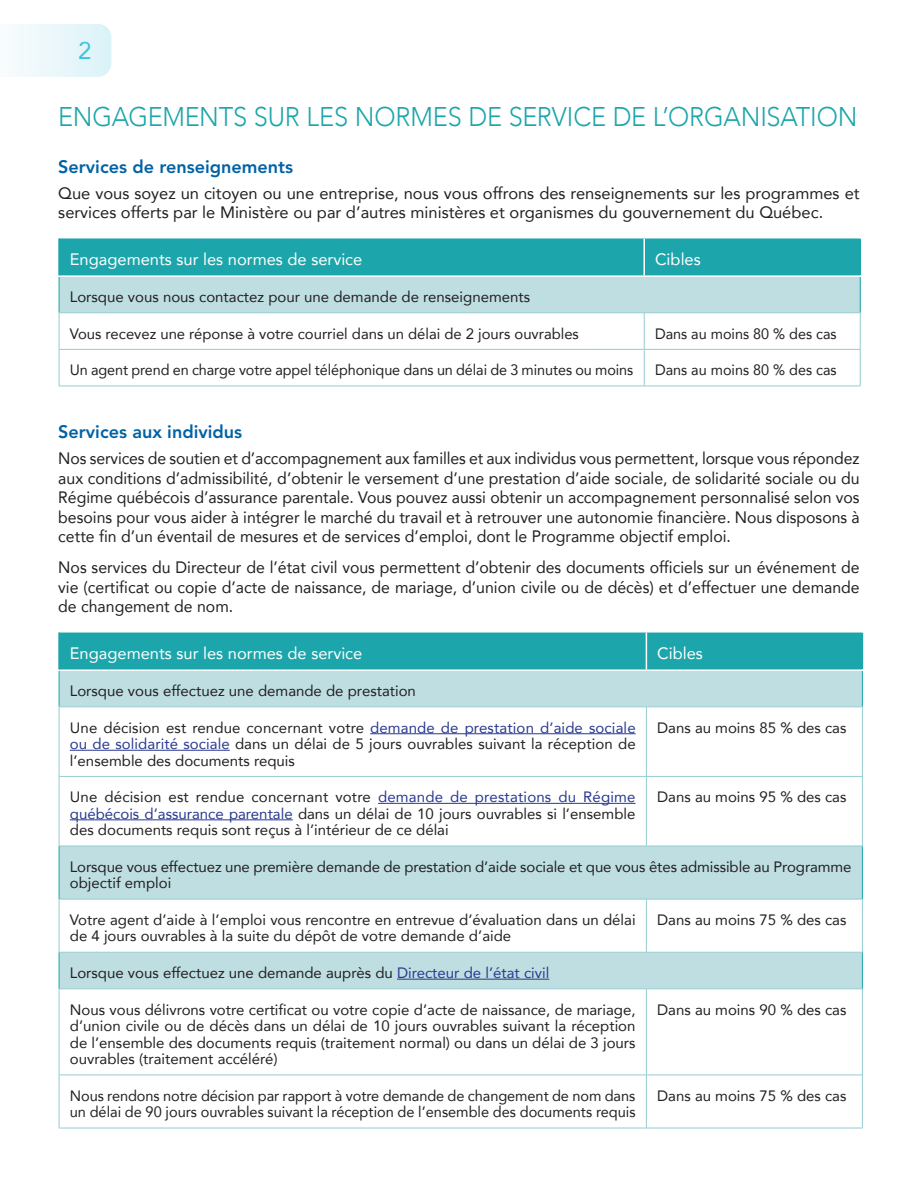
<style>
.page{position:relative;width:918px;height:1188px;background:#fff}
.page>*{position:absolute;margin:0;border:0;box-sizing:border-box;transform-origin:0 0}
.t1{font:300 27px "Avenir";letter-spacing:-.005em;color:#1ca6ab;scale:.94 1}
.t2{font:24px "Avenir";color:#3cc3de}
.t3{font:800 18px "Avenir LT Std";color:#0062a5}
.t4{font:16.5px/19.5px "Avenir";color:#231f20;text-align:justify;scale:.96 1}
.t5{font:16.5px/19.5px "Avenir";color:#231f20}
.t6{font:16.5px "Avenir";color:#fff}
.t7{font:15px/16.5px "Avenir";color:#231f20;text-align:justify}
.t8{font:15px "Avenir";color:#231f20;scale:.96 1}
.s1{color:#283890}
</style>
<div class="page">
<svg style="left:17px;top:24px;width:94px;height:53px"></svg>
<div style="left:59px;top:238px;width:585px;height:38px;background:#1ca6ab"></div>
<div style="left:644px;top:238px;width:216px;height:38px;background:#1ca6ab"></div>
<div style="left:59px;top:276px;width:801px;height:37px;background:#bedee1"></div>
<svg style="left:60px;top:314px;width:800px;height:72px"></svg>
<hr style="left:59px;top:313px;width:1px;height:36px;background:#96ccd0">
<hr style="left:644px;top:313px;width:1px;height:36px;background:#96ccd0">
<hr style="left:860px;top:313px;width:1px;height:36px;background:#96ccd0">
<hr style="left:644px;top:350px;width:1px;height:36px;background:#96ccd0">
<hr style="left:59px;top:277px;width:1px;height:36px;background:#1ca6ab">
<hr style="left:860px;top:277px;width:1px;height:36px;background:#1ca6ab">
<hr style="left:59px;top:313px;width:585px;height:1px;background:#96ccd0">
<hr style="left:644px;top:313px;width:216px;height:1px;background:#96ccd0">
<hr style="left:59px;top:349px;width:585px;height:1px;background:#96ccd0">
<hr style="left:59px;top:350px;width:1px;height:36px;background:#96ccd0">
<hr style="left:644px;top:349px;width:216px;height:1px;background:#96ccd0">
<hr style="left:860px;top:350px;width:1px;height:36px;background:#96ccd0">
<hr style="left:59px;top:386px;width:585px;height:1px;background:#96ccd0">
<hr style="left:644px;top:386px;width:216px;height:1px;background:#96ccd0">
<hr style="left:643px;top:238px;width:2px;height:37px;background:#fff">
<hr style="left:859px;top:238px;width:2px;height:37px;background:#1ca6ab">
<hr style="left:58px;top:275px;width:586px;height:2px;background:#fff">
<hr style="left:644px;top:275px;width:217px;height:2px;background:#fff">
<hr style="left:58px;top:238px;width:2px;height:37px;background:#1ca6ab">
<div style="left:59px;top:632px;width:587px;height:38px;background:#1ca6ab"></div>
<div style="left:646px;top:632px;width:216px;height:38px;background:#1ca6ab"></div>
<div style="left:60px;top:671px;width:802px;height:36px;background:#bedee1"></div>
<svg style="left:60px;top:708px;width:802px;height:420px"></svg>
<svg style="left:60px;top:777px;width:802px;height:298px"></svg>
<hr style="left:646px;top:776px;width:217px;height:1px;background:#96ccd0">
<hr style="left:646px;top:777px;width:1px;height:69px;background:#96ccd0">
<hr style="left:646px;top:899px;width:1px;height:53px;background:#96ccd0">
<hr style="left:646px;top:989px;width:1px;height:86px;background:#96ccd0">
<hr style="left:59px;top:1075px;width:587px;height:1px;background:#96ccd0">
<hr style="left:646px;top:1075px;width:217px;height:1px;background:#96ccd0">
<hr style="left:646px;top:1075px;width:1px;height:53px;background:#96ccd0">
<hr style="left:862px;top:707px;width:1px;height:69px;background:#96ccd0">
<hr style="left:59px;top:777px;width:1px;height:69px;background:#96ccd0">
<hr style="left:862px;top:777px;width:1px;height:69px;background:#96ccd0">
<hr style="left:59px;top:899px;width:1px;height:53px;background:#96ccd0">
<hr style="left:862px;top:899px;width:1px;height:53px;background:#96ccd0">
<hr style="left:59px;top:989px;width:1px;height:86px;background:#96ccd0">
<hr style="left:862px;top:989px;width:1px;height:86px;background:#96ccd0">
<hr style="left:59px;top:1075px;width:1px;height:53px;background:#96ccd0">
<hr style="left:862px;top:1075px;width:1px;height:53px;background:#96ccd0">
<hr style="left:59px;top:1128px;width:587px;height:1px;background:#96ccd0">
<hr style="left:646px;top:1128px;width:217px;height:1px;background:#96ccd0">
<hr style="left:862px;top:633px;width:1px;height:36px;background:#1ca6ab">
<hr style="left:58px;top:669px;width:588px;height:2px;background:#fff">
<hr style="left:646px;top:669px;width:217px;height:2px;background:#fff">
<hr style="left:59px;top:671px;width:1px;height:36px;background:#1ca6ab">
<hr style="left:862px;top:671px;width:1px;height:36px;background:#1ca6ab">
<hr style="left:646px;top:707px;width:217px;height:1px;background:#96ccd0">
<hr style="left:646px;top:631px;width:217px;height:2px;background:#fff">
<hr style="left:59px;top:846px;width:587px;height:1px;background:#96ccd0">
<hr style="left:646px;top:846px;width:217px;height:1px;background:#96ccd0">
<hr style="left:59px;top:899px;width:587px;height:1px;background:#96ccd0">
<hr style="left:646px;top:899px;width:217px;height:1px;background:#96ccd0">
<hr style="left:59px;top:846px;width:1px;height:53px;background:#1ca6ab">
<hr style="left:862px;top:846px;width:1px;height:53px;background:#1ca6ab">
<hr style="left:58px;top:631px;width:588px;height:2px;background:#fff">
<hr style="left:58px;top:633px;width:2px;height:36px;background:#1ca6ab">
<hr style="left:59px;top:952px;width:587px;height:1px;background:#96ccd0">
<hr style="left:646px;top:952px;width:217px;height:1px;background:#96ccd0">
<hr style="left:59px;top:989px;width:587px;height:1px;background:#96ccd0">
<hr style="left:646px;top:989px;width:217px;height:1px;background:#96ccd0">
<hr style="left:59px;top:952px;width:1px;height:37px;background:#1ca6ab">
<hr style="left:862px;top:952px;width:1px;height:37px;background:#1ca6ab">
<hr style="left:59px;top:707px;width:587px;height:1px;background:#96ccd0">
<hr style="left:59px;top:707px;width:1px;height:69px;background:#96ccd0">
<hr style="left:646px;top:707px;width:1px;height:69px;background:#96ccd0">
<hr style="left:59px;top:776px;width:587px;height:1px;background:#96ccd0">
<hr style="left:646px;top:633px;width:1px;height:36px;background:#fff">
<hr style="left:370px;top:733px;width:266px;height:1px;background:#283890">
<hr style="left:70px;top:750px;width:160px;height:1px;background:#283890">
<hr style="left:378px;top:803px;width:258px;height:1px;background:#283890">
<hr style="left:70px;top:819px;width:223px;height:1px;background:#283890">
<hr style="left:397px;top:979px;width:152px;height:1px;background:#283890">
<h2 class="t2" style="left:78px;top:32px;width:15px">2</h2>
<h3 class="t1" style="left:58px;top:101px;width:852px">ENGAGEMENTS SUR LES NORMES DE SERVICE DE L’ORGANISATION</h3>
<h4 class="t3" style="left:58px;top:156px;width:236px">Services de renseignements</h4>
<p class="t5" style="left:58px;top:183px;width:803px">Que vous soyez un citoyen ou une entreprise, nous vous offrons des renseignements sur les programmes et services offerts par le Ministère ou par d’autres ministères et organismes du gouvernement du Québec.</p>
<p class="t6" style="left:70px;top:246px;width:294px">Engagements sur les normes de service</p>
<p class="t6" style="left:655px;top:246px;width:47px">Cibles</p>
<p class="t7" style="left:70px;top:288px;width:462px">Lorsque vous nous contactez pour une demande de renseignements</p>
<p class="t7" style="left:70px;top:325px;width:511px">Vous recevez une réponse à votre courriel dans un délai de 2 jours ouvrables</p>
<p class="t8" style="left:655px;top:321px;width:191px">Dans au moins 80 % des cas</p>
<p class="t8" style="left:70px;top:358px;width:588px">Un agent prend en charge votre appel téléphonique dans un délai de 3 minutes ou moins</p>
<p class="t8" style="left:655px;top:358px;width:191px">Dans au moins 80 % des cas</p>
<h4 class="t3" style="left:58px;top:421px;width:185px">Services aux individus</h4>
<p class="t4" style="left:58px;top:448px;width:836px">Nos services de soutien et d’accompagnement aux familles et aux individus vous permettent, lorsque vous répondez aux conditions d’admissibilité, d’obtenir le versement d’une prestation d’aide sociale, de solidarité sociale ou du Régime québécois d’assurance parentale. Vous pouvez aussi obtenir un accompagnement personnalisé selon vos besoins pour vous aider à intégrer le marché du travail et à retrouver une autonomie financière. Nous disposons à cette fin d’un éventail de mesures et de services d’emploi, dont le Programme objectif emploi.</p>
<p class="t4" style="left:58px;top:557px;width:836px">Nos services du Directeur de l’état civil vous permettent d’obtenir des documents officiels sur un événement de vie (certificat ou copie d’acte de naissance, de mariage, d’union civile ou de décès) et d’effectuer une demande de changement de nom.</p>
<p class="t6" style="left:70px;top:640px;width:294px">Engagements sur les normes de service</p>
<p class="t6" style="left:657px;top:640px;width:47px">Cibles</p>
<p class="t7" style="left:70px;top:682px;width:348px">Lorsque vous effectuez une demande de prestation</p>
<p class="t7" style="left:70px;top:719px;width:567px">Une décision est rendue concernant votre <span class="s1">demande de prestation d’aide sociale ou de solidarité sociale</span> dans un délai de 5 jours ouvrables suivant la réception de l’ensemble des documents requis</p>
<p class="t7" style="left:657px;top:719px;width:191px">Dans au moins 85 % des cas</p>
<p class="t7" style="left:70px;top:788px;width:567px">Une décision est rendue concernant votre <span class="s1">demande de prestations du Régime québécois d’assurance parentale</span> dans un délai de 10 jours ouvrables si l’ensemble des documents requis sont reçus à l’intérieur de ce délai</p>
<p class="t7" style="left:657px;top:788px;width:191px">Dans au moins 95 % des cas</p>
<p class="t7" style="left:70px;top:858px;width:783px">Lorsque vous effectuez une première demande de prestation d’aide sociale et que vous êtes admissible au Programme objectif emploi</p>
<p class="t7" style="left:70px;top:911px;width:567px">Votre agent d’aide à l’emploi vous rencontre en entrevue d’évaluation dans un délai de 4 jours ouvrables à la suite du dépôt de votre demande d’aide</p>
<p class="t7" style="left:657px;top:911px;width:191px">Dans au moins 75 % des cas</p>
<p class="t7" style="left:70px;top:964px;width:481px">Lorsque vous effectuez une demande auprès du <span class="s1">Directeur de l’état civil</span></p>
<p class="t7" style="left:70px;top:1001px;width:567px">Nous vous délivrons votre certificat ou votre copie d’acte de naissance, de mariage, d’union civile ou de décès dans un délai de 10 jours ouvrables suivant la réception de l’ensemble des documents requis (traitement normal) ou dans un délai de 3 jours ouvrables (traitement accéléré)</p>
<p class="t7" style="left:657px;top:1001px;width:191px">Dans au moins 90 % des cas</p>
<p class="t7" style="left:70px;top:1087px;width:567px">Nous rendons notre décision par rapport à votre demande de changement de nom dans un délai de 90 jours ouvrables suivant la réception de l’ensemble des documents requis</p>
<p class="t7" style="left:657px;top:1087px;width:191px">Dans au moins 75 % des cas</p>
</div>
